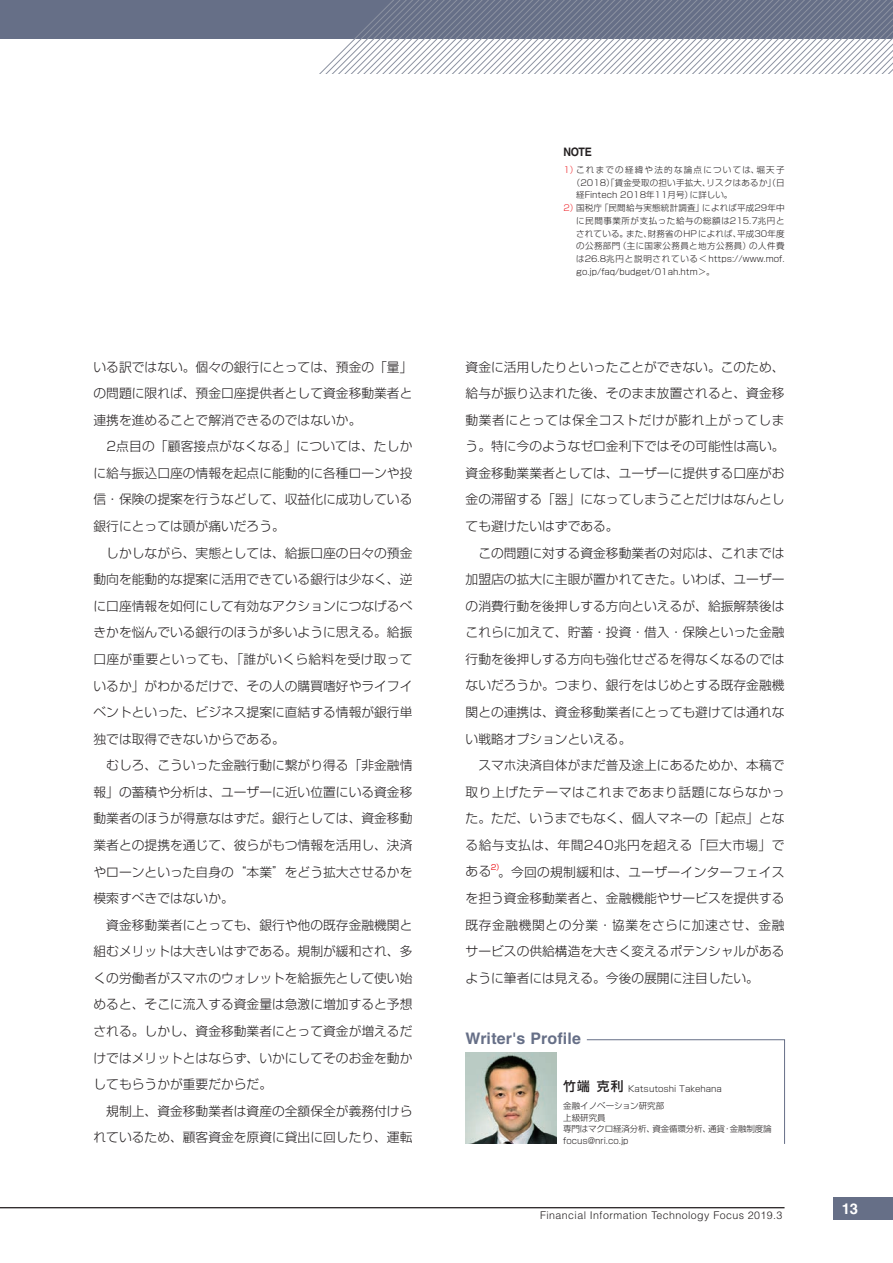
<style>
.page{position:relative;width:893px;height:1263px;background:#fff}
.page>*{position:absolute;margin:0;border:0;box-sizing:border-box;transform-origin:0 0}
.t1{font:700 15.9px "Helvetica LT Std";letter-spacing:.005em;color:#666f87}
.t2{font:700 14.85px "Helvetica LT Std";color:#fff}
.t3{font:300 12.75px/26.5px "Shin Go Pro";color:#231f20}
.t4{font:700 11.7px "Helvetica LT Std";color:#231f20;scale:.91 1}
.t5{font:300 10.65px "Helvetica LT Std";letter-spacing:.04em;color:#231f20}
.t6{font:300 8.55px/16.5px "Shin Go Pro";color:#231f20}
.t7{font:300 8.55px "Shin Go Pro";letter-spacing:.025em;color:#231f20}
.t8{font:300 8.55px/11.7px "Shin Go Pro";letter-spacing:-.02em;color:#231f20}
.t9{font:300 8.55px "Shin Go Pro";letter-spacing:.03em;color:#231f20}
.t10{font:300 8.55px "Shin Go Pro";letter-spacing:.065em;color:#231f20}
.t11{font:300 8.55px "Shin Go Pro";letter-spacing:.15em;color:#231f20}
.t12{font:300 8.55px "Shin Go Pro";letter-spacing:.05em;color:#231f20}
.t13{font:7.5px "Shin Go Pro";color:#ee1d23}
.s1{color:#ee1d23}
.s2{font-weight:500;font-size:12.75px}
</style>
<div class="page">
<div style="left:0;top:0;width:893px;height:38px;background:#666f87"></div>
<svg style="left:282px;top:0;width:611px;height:74px"></svg>
<svg style="left:586px;top:1039px;width:199px;height:105px"></svg>
<hr style="left:0;top:1207px;width:784px;height:1px;background:#231f20">
<img style="left:466px;top:1053px;width:91px;height:91px">
<div style="left:833px;top:1197px;width:60px;height:23px;background:#666f87"></div>
<p class="t4" style="left:563px;top:145px;width:33px">NOTE</p>
<p class="t11" style="left:563px;top:163px;width:223px"><span class="s1">1）</span>これまでの経緯や法的な論点については、堀天子</p>
<p class="t9" style="left:572px;top:175px;width:214px">（2018）「賃金受取の担い手拡大、リスクはあるか」（日</p>
<p class="t6" style="left:576px;top:186px;width:158px">経Fintech 2018年11月号）に詳しい。</p>
<p class="t7" style="left:563px;top:201px;width:223px"><span class="s1">2）</span>国税庁「民間給与実態統計調査」によれば平成29年中</p>
<p class="t10" style="left:576px;top:214px;width:210px">に民間事業所が支払った給与の総額は215.7兆円と</p>
<p class="t7" style="left:576px;top:226px;width:210px">されている。また、財務省のHPによれば、平成30年度</p>
<p class="t12" style="left:576px;top:239px;width:210px">の公務部門（主に国家公務員と地方公務員）の人件費</p>
<p class="t6" style="left:576px;top:250px;width:210px">は26.8兆円と説明されている＜https://www.mof.</p>
<p class="t6" style="left:576px;top:262px;width:140px">go.jp/faq/budget/01ah.htm＞。</p>
<p class="t3" style="left:94px;top:352px;width:320px">いる訳ではない。個々の銀行にとっては、預金の「量」の問題に限れば、預金口座提供者として資金移動業者と連携を進めることで解消できるのではないか。<br>　2点目の「顧客接点がなくなる」については、たしかに給与振込口座の情報を起点に能動的に各種ローンや投信・保険の提案を行うなどして、収益化に成功している銀行にとっては頭が痛いだろう。<br>　しかしながら、実態としては、給振口座の日々の預金動向を能動的な提案に活用できている銀行は少なく、逆に口座情報を如何にして有効なアクションにつなげるべきかを悩んでいる銀行のほうが多いように思える。給振口座が重要といっても、「誰がいくら給料を受け取っているか」がわかるだけで、その人の購買嗜好やライフイベントといった、ビジネス提案に直結する情報が銀行単独では取得できないからである。<br>　むしろ、こういった金融行動に繋がり得る「非金融情報」の蓄積や分析は、ユーザーに近い位置にいる資金移動業者のほうが得意なはずだ。銀行としては、資金移動業者との提携を通じて、彼らがもつ情報を活用し、決済やローンといった自身の“本業”をどう拡大させるかを模索すべきではないか。<br>　資金移動業者にとっても、銀行や他の既存金融機関と組むメリットは大きいはずである。規制が緩和され、多くの労働者がスマホのウォレットを給振先として使い始めると、そこに流入する資金量は急激に増加すると予想される。しかし、資金移動業者にとって資金が増えるだけではメリットとはならず、いかにしてそのお金を動かしてもらうかが重要だからだ。<br>　規制上、資金移動業者は資産の全額保全が義務付けられているため、顧客資金を原資に貸出に回したり、運転</p>
<p class="t3" style="left:466px;top:352px;width:320px">資金に活用したりといったことができない。このため、給与が振り込まれた後、そのまま放置されると、資金移動業者にとっては保全コストだけが膨れ上がってしまう。特に今のようなゼロ金利下ではその可能性は高い。資金移動業業者としては、ユーザーに提供する口座がお金の滞留する「器」になってしまうことだけはなんとしても避けたいはずである。<br>　この問題に対する資金移動業者の対応は、これまでは加盟店の拡大に主眼が置かれてきた。いわば、ユーザーの消費行動を後押しする方向といえるが、給振解禁後はこれらに加えて、貯蓄・投資・借入・保険といった金融行動を後押しする方向も強化せざるを得なくなるのではないだろうか。つまり、銀行をはじめとする既存金融機関との連携は、資金移動業者にとっても避けては通れない戦略オプションといえる。<br>　スマホ決済自体がまだ普及途上にあるためか、本稿で取り上げたテーマはこれまであまり話題にならなかった。ただ、いうまでもなく、個人マネーの「起点」となる給与支払は、年間240兆円を超える「巨大市場」である</p>
<p class="t13" style="left:491px;top:861px;width:14px">2）</p>
<p class="t3" style="left:466px;top:857px;width:320px;text-align:justify;text-indent:32px">。今回の規制緩和は、ユーザーインターフェイスを担う資金移動業者と、金融機能やサービスを提供する既存金融機関との分業・協業をさらに加速させ、金融サービスの供給構造を大きく変えるポテンシャルがあるように筆者には見える。今後の展開に注目したい。</p>
<p class="t1" style="left:466px;top:1029px;width:117px">Writer's Profile</p>
<p class="t6" style="left:563px;top:1080px;width:160px"><span class="s2">竹端 克利</span> Katsutoshi Takehana金融イノベーション研究部</p>
<p class="t8" style="left:563px;top:1110px;width:210px">上級研究員<br>専門はマクロ経済分析、資金循環分析、通貨・金融制度論focus@nri.co.jp</p>
<p class="t5" style="left:540px;top:1209px;width:244px">Financial Information Technology Focus 2019.3</p>
<p class="t2" style="left:842px;top:1199px;width:18px">13</p>
</div>
